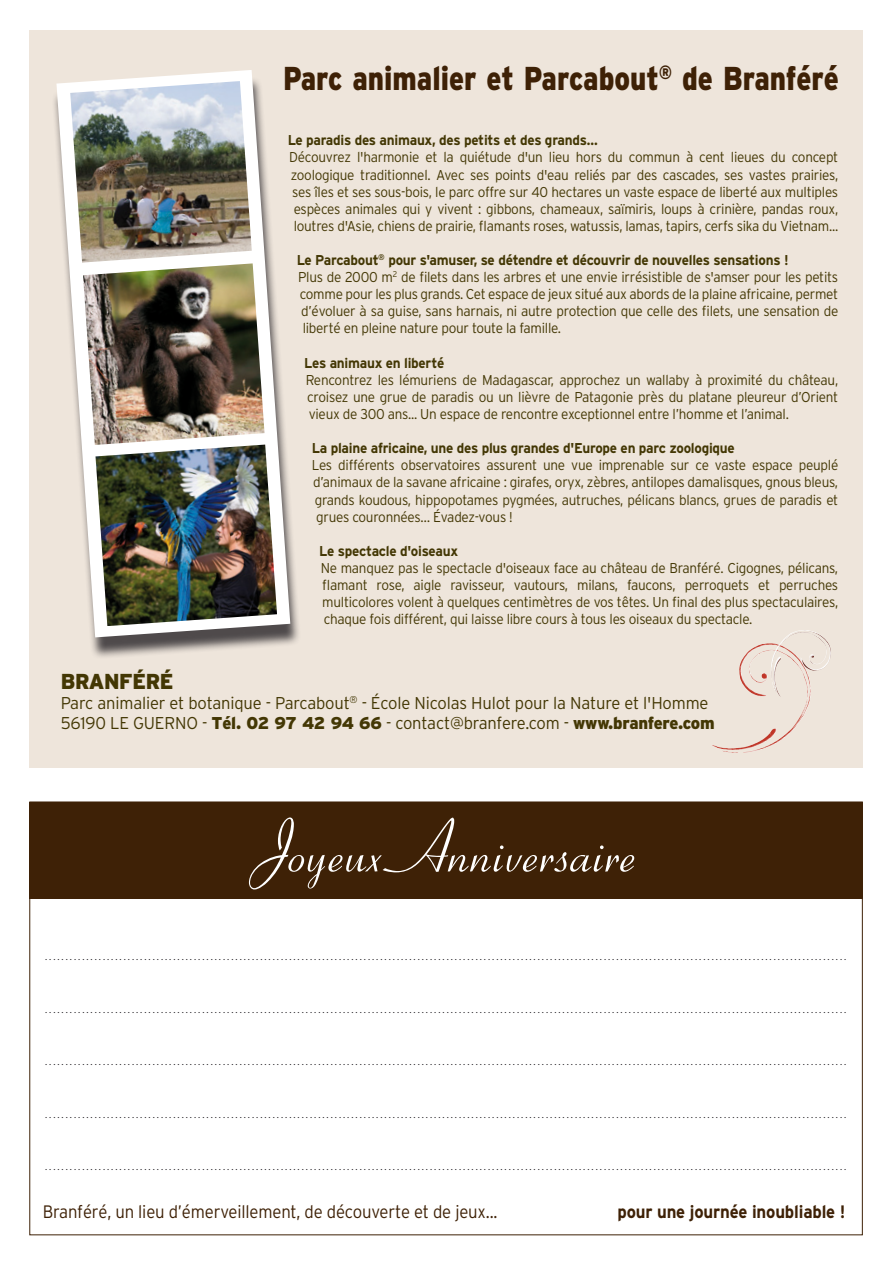
<style>
.page{position:relative;width:893px;height:1263px;background:#fff}
.page>*{position:absolute;margin:0;border:0;box-sizing:border-box;transform-origin:0 0}
.t1{font:75px "Coronet";color:#fff}
.t2{font:900 33px "Interstate";color:#3e2106;scale:.84 1}
.t3{font:900 21.6px "Interstate";letter-spacing:-.02em;color:#433704;scale:.95 1}
.t4{font:300 18px "Interstate";letter-spacing:-.01em;color:#3e2106;scale:.93 1}
.t5{font:700 18px "Interstate";letter-spacing:-.01em;color:#3e2106;scale:.93 1}
.t6{font:300 17.1px/20.5px "Interstate";letter-spacing:-.01em;color:#433704}
.t7{font:300 14.25px/17.1px "Interstate";letter-spacing:-.02em;color:#433704;text-align:justify;scale:.95 1}
.t8{font:700 14.25px "Interstate";letter-spacing:-.02em;color:#433704;scale:.95 1}
.t9{font:300 9px "Interstate";color:#1a171c}
.s1{font-weight:900}
</style>
<div class="page">
<div style="left:29px;top:30px;width:834px;height:737px;background:#eee5db"></div>
<div style="left:29px;top:802px;width:834px;height:96px;background:#3e2106"></div>
<img style="left:739px;top:643px;width:31px;height:47px">
<img style="left:777px;top:630px;width:26px;height:17px">
<div style="left:51px;top:76px;width:249px;height:583px;background:#1a171c;opacity:.75"></div>
<svg style="left:56px;top:70px;width:234px;height:567px"></svg>
<img style="left:95px;top:445px;width:182px;height:181px">
<img style="left:83px;top:263px;width:182px;height:182px">
<img style="left:70px;top:81px;width:182px;height:182px">
<h2 class="t2" style="left:283px;top:59px;width:663px">Parc animalier et Parcabout<sup>®</sup> de Branféré</h2>
<p class="t8" style="left:288px;top:132px;width:328px">Le paradis des animaux, des petits et des grands…</p>
<p class="t7" style="left:289px;top:149px;width:579px">Découvrez l'harmonie et la quiétude d'un lieu hors du commun à cent lieues du concept zoologique traditionnel. Avec ses points d'eau reliés par des cascades, ses vastes prairies, ses îles et ses sous-bois, le parc offre sur 40 hectares un vaste espace de liberté aux multiples espèces animales qui y vivent : gibbons, chameaux, saïmiris, loups à crinière, pandas roux, loutres d'Asie, chiens de prairie, flamants roses, watussis, lamas, tapirs, cerfs sika du Vietnam...</p>
<p class="t8" style="left:297px;top:252px;width:519px">Le Parcabout<sup>®</sup> pour s'amuser, se détendre et découvrir de nouvelles sensations !</p>
<p class="t7" style="left:298px;top:268px;width:570px">Plus de 2000 m<sup>2</sup> de filets dans les arbres et une envie irrésistible de s'amser pour les petits</p>
<p class="t7" style="left:300px;top:286px;width:568px">comme pour les plus grands. Cet espace de jeux situé aux abords de la plaine africaine, permet</p>
<p class="t7" style="left:301px;top:303px;width:567px">d’évoluer à sa guise, sans harnais, ni autre protection que celle des filets, une sensation de</p>
<p class="t7" style="left:303px;top:320px;width:273px">liberté en pleine nature pour toute la famille.</p>
<p class="t8" style="left:304px;top:355px;width:149px">Les animaux en liberté</p>
<p class="t7" style="left:306px;top:371px;width:562px">Rencontrez les lémuriens de Madagascar, approchez un wallaby à proximité du château, croisez une grue de paradis ou un lièvre de Patagonie près du platane pleureur d’Orient vieux de 300 ans... Un espace de rencontre exceptionnel entre l’homme et l’animal.</p>
<p class="t8" style="left:312px;top:440px;width:447px">La plaine africaine, une des plus grandes d'Europe en parc zoologique</p>
<p class="t7" style="left:312px;top:457px;width:556px">Les différents observatoires assurent une vue imprenable sur ce vaste espace peuplé d’animaux de la savane africaine : girafes, oryx, zèbres, antilopes damalisques, gnous bleus, grands koudous, hippopotames pygmées, autruches, pélicans blancs, grues de paradis et grues couronnées… Évadez-vous !</p>
<p class="t8" style="left:319px;top:543px;width:148px">Le spectacle d'oiseaux</p>
<p class="t7" style="left:321px;top:559px;width:546px">Ne manquez pas le spectacle d'oiseaux face au château de Branféré. Cigognes, pélicans, flamant rose, aigle ravisseur, vautours, milans, faucons, perroquets et perruches multicolores volent à quelques centimètres de vos têtes. Un final des plus spectaculaires, chaque fois différent, qui laisse libre cours à tous les oiseaux du spectacle.</p>
<h3 class="t3" style="left:61px;top:669px;width:120px">BRANFÉRÉ</h3>
<p class="t6" style="left:61px;top:692px;width:656px">Parc animalier et botanique - Parcabout<sup>®</sup> - École Nicolas Hulot pour la Nature et l'Homme<br>56190 LE GUERNO - <span class="s1">Tél. 02 97 42 94 66</span> - contact@branfere.com - <span class="s1">www.branfere.com</span></p>
<h1 class="t1" style="left:256px;top:802px;width:382px">Joyeux Anniversaire</h1>
<p class="t9" style="left:45px;top:952px;width:803px">. . . . . . . . . . . . . . . . . . . . . . . . . . . . . . . . . . . . . . . . . . . . . . . . . . . . . . . . . . . . . . . . . . . . . . . . . . . . . . . . . . . . . . . . . . . . . . . . . . . . . . . . . . . . . . . . . . . . . . . . . . . . . . . . . . . . . . . . . . . . . . . . . . . . . . . . . . . . . . . . . . . . . . . . . . . . . . . . . . . . . . . . . . . . . . . . . .</p>
<p class="t9" style="left:45px;top:1004px;width:803px">. . . . . . . . . . . . . . . . . . . . . . . . . . . . . . . . . . . . . . . . . . . . . . . . . . . . . . . . . . . . . . . . . . . . . . . . . . . . . . . . . . . . . . . . . . . . . . . . . . . . . . . . . . . . . . . . . . . . . . . . . . . . . . . . . . . . . . . . . . . . . . . . . . . . . . . . . . . . . . . . . . . . . . . . . . . . . . . . . . . . . . . . . . . . . . . . . .</p>
<p class="t9" style="left:45px;top:1057px;width:803px">. . . . . . . . . . . . . . . . . . . . . . . . . . . . . . . . . . . . . . . . . . . . . . . . . . . . . . . . . . . . . . . . . . . . . . . . . . . . . . . . . . . . . . . . . . . . . . . . . . . . . . . . . . . . . . . . . . . . . . . . . . . . . . . . . . . . . . . . . . . . . . . . . . . . . . . . . . . . . . . . . . . . . . . . . . . . . . . . . . . . . . . . . . . . . . . . . .</p>
<p class="t9" style="left:45px;top:1109px;width:803px">. . . . . . . . . . . . . . . . . . . . . . . . . . . . . . . . . . . . . . . . . . . . . . . . . . . . . . . . . . . . . . . . . . . . . . . . . . . . . . . . . . . . . . . . . . . . . . . . . . . . . . . . . . . . . . . . . . . . . . . . . . . . . . . . . . . . . . . . . . . . . . . . . . . . . . . . . . . . . . . . . . . . . . . . . . . . . . . . . . . . . . . . . . . . . . . . . .</p>
<p class="t9" style="left:45px;top:1162px;width:803px">. . . . . . . . . . . . . . . . . . . . . . . . . . . . . . . . . . . . . . . . . . . . . . . . . . . . . . . . . . . . . . . . . . . . . . . . . . . . . . . . . . . . . . . . . . . . . . . . . . . . . . . . . . . . . . . . . . . . . . . . . . . . . . . . . . . . . . . . . . . . . . . . . . . . . . . . . . . . . . . . . . . . . . . . . . . . . . . . . . . . . . . . . . . . . . . . . .</p>
<p class="t4" style="left:43px;top:1202px;width:490px">Branféré, un lieu d’émerveillement, de découverte et de jeux...</p>
<p class="t5" style="left:617px;top:1202px;width:247px">pour une journée inoubliable !</p>
</div>
